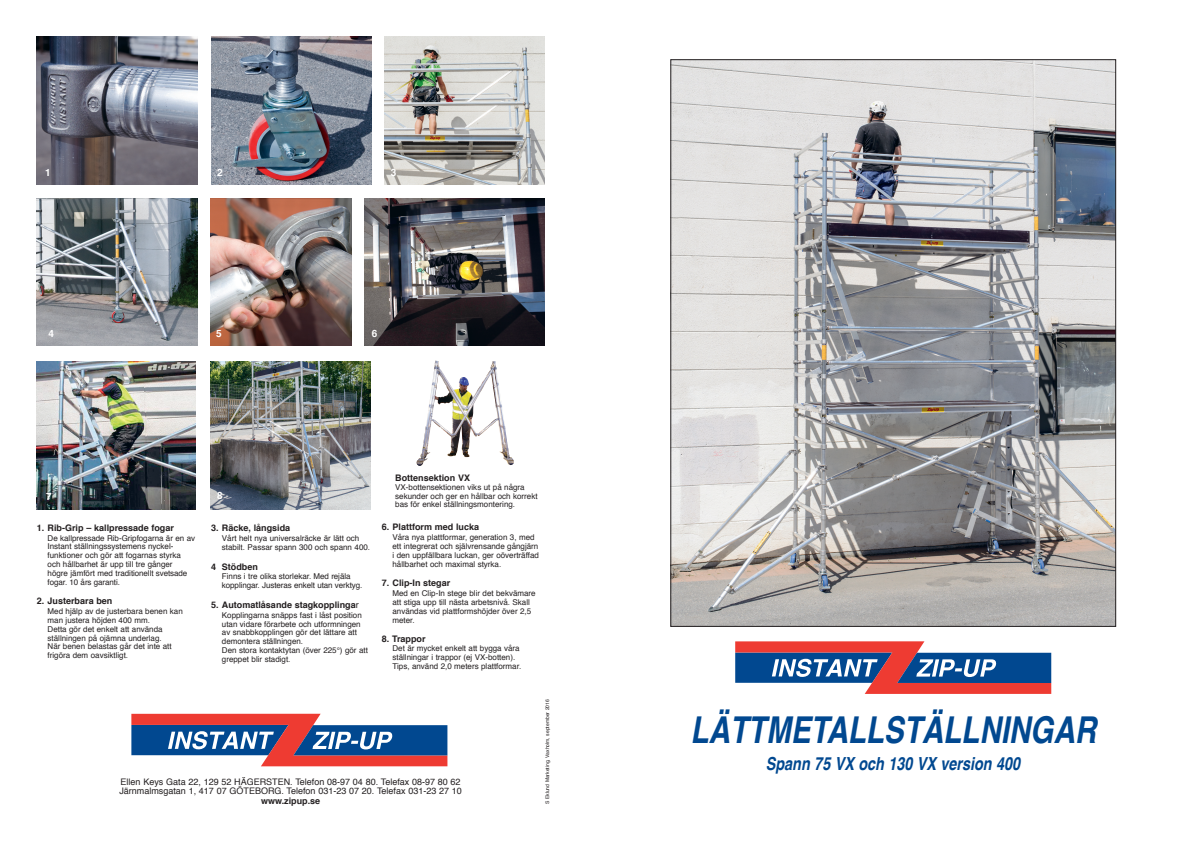
<style>
.page{position:relative;width:1191px;height:842px;background:#fff}
.page>*{position:absolute;margin:0;border:0;box-sizing:border-box;transform-origin:0 0}
.t1{font:italic 700 37px "Helvetica";color:#014890;scale:.8 1}
.t2{font:italic 700 18px "Helvetica";color:#014890;scale:.8 1}
.t3{font:700 10px "Helvetica";color:#fff}
.t4{font:700 9px "Helvetica";color:#231f20}
.t5{font:9px "Helvetica";color:#231f20}
.t6{font:8px/8.8px "Helvetica";color:#231f20}
.t7{font:5px "Helvetica";color:#231f20}
.s1{font-weight:400}
</style>
<div class="page">
<img style="left:672px;top:62px;width:441px;height:562px">
<svg style="left:131px;top:714px;width:316px;height:52px"></svg>
<img style="left:37px;top:37px;width:161px;height:147px">
<img style="left:37px;top:198px;width:161px;height:148px">
<img style="left:211px;top:362px;width:160px;height:147px">
<img style="left:211px;top:198px;width:140px;height:148px">
<img style="left:364px;top:198px;width:180px;height:148px">
<img style="left:211px;top:37px;width:160px;height:147px">
<img style="left:384px;top:37px;width:160px;height:147px">
<img style="left:37px;top:362px;width:159px;height:147px">
<img style="left:416px;top:361px;width:54px;height:105px">
<svg style="left:735px;top:641px;width:316px;height:53px"></svg>
<p class="t3" style="left:45px;top:164px;width:7px">1</p>
<p class="t3" style="left:217px;top:164px;width:7px">2</p>
<p class="t3" style="left:48px;top:326px;width:7px">4</p>
<p class="t3" style="left:216px;top:326px;width:7px">5</p>
<p class="t3" style="left:391px;top:164px;width:7px">3</p>
<p class="t3" style="left:372px;top:326px;width:7px">6</p>
<p class="t3" style="left:46px;top:488px;width:7px">7</p>
<p class="t3" style="left:217px;top:487px;width:7px">8</p>
<p class="t4" style="left:37px;top:520px;width:139px">1. Rib-Grip – kallpressade fogar</p>
<p class="t6" style="left:48px;top:533px;width:149px">De kallpressade Rib-Gripfogarna är en av<br>Instant ställningssystemens nyckel-</p>
<p class="t6" style="left:48px;top:551px;width:141px">funktioner och gör att fogarnas styrka och hållbarhet är upp till tre gånger högre jämfört med traditionellt svetsade fogar. 10 års garanti.</p>
<p class="t4" style="left:37px;top:594px;width:77px">2. Justerbara ben</p>
<p class="t6" style="left:48px;top:607px;width:137px">Med hjälp av de justerbara benen kan man justera höjden 400 mm.<br>Detta gör det enkelt att använda ställningen på ojämna underlag.</p>
<p class="t6" style="left:48px;top:642px;width:126px">När benen belastas går det inte att frigöra dem oavsiktligt.</p>
<p class="t4" style="left:211px;top:521px;width:81px">3. Räcke, långsida</p>
<p class="t6" style="left:222px;top:534px;width:139px">Vårt helt nya universalräcke är lätt och</p>
<p class="t6" style="left:222px;top:543px;width:150px">stabilt. Passar spann 300 och spann 400.</p>
<p class="t4" style="left:211px;top:559px;width:48px">4 Stödben</p>
<p class="t6" style="left:222px;top:572px;width:142px;line-height:9.2px">Finns i tre olika storlekar. Med rejäla kopplingar. Justeras enkelt utan verktyg.</p>
<p class="t4" style="left:211px;top:597px;width:149px">5. Automatlåsande stagkopplinga<span class="s1">r</span></p>
<p class="t6" style="left:222px;top:611px;width:141px">Kopplingarna snäpps fast i låst position utan vidare förarbete och utformningen av snabbkopplingen gör det lättare att demontera ställningen.</p>
<p class="t6" style="left:222px;top:646px;width:147px">Den stora kontaktytan (över 225°) gör att greppet blir stadigt.</p>
<p class="t4" style="left:395px;top:470px;width:76px">Bottensektion VX</p>
<p class="t6" style="left:395px;top:483px;width:131px">VX-bottensektionen viks ut på några</p>
<p class="t6" style="left:395px;top:491px;width:144px">sekunder och ger en hållbar och korrekt bas för enkel ställningsmontering.</p>
<p class="t4" style="left:382px;top:520px;width:99px">6. Plattform med lucka</p>
<p class="t6" style="left:392px;top:533px;width:148px">Våra nya plattformar, generation 3, med ett integrerat och självrensande gångjärn i den uppfällbara luckan, ger oöverträffad hållbarhet och maximal styrka.</p>
<p class="t4" style="left:382px;top:576px;width:70px">7. Clip-In stegar</p>
<p class="t6" style="left:392px;top:589px;width:145px">Med en Clip-In stege blir det bekvämare att stiga upp till nästa arbetsnivå. Skall användas vid plattformshöjder över 2,5 meter.</p>
<p class="t4" style="left:382px;top:632px;width:45px">8. Trappor</p>
<p class="t6" style="left:392px;top:644px;width:129px">Det är mycket enkelt att bygga våra</p>
<p class="t6" style="left:392px;top:653px;width:124px">ställningar i trappor (ej VX-botten).</p>
<p class="t6" style="left:392px;top:662px;width:130px">Tips, använd 2,0 meters plattformar.</p>
<p class="t5" style="left:121px;top:774px;width:341px">Ellen Keys Gata 22, 129 52 HÄGERSTEN. Telefon 08-97 04 80. Telefax 08-97 80 62</p>
<p class="t5" style="left:119px;top:784px;width:344px">Järnmalmsgatan 1, 417 07 GÖTEBORG. Telefon 031-23 07 20. Telefax 031-23 27 10</p>
<p class="t4" style="left:261px;top:794px;width:61px">www.zipup.se</p>
<p class="t7" style="left:543px;top:804px;width:106px;rotate:-90deg">S Eklund Marketing, Vaxholm, september 2016</p>
<p class="t1" style="left:690px;top:700px;width:508px">LÄTTMETALLSTÄLLNINGAR</p>
<p class="t2" style="left:766px;top:748px;width:319px">Spann 75 VX och 130 VX version 400</p>
</div>
